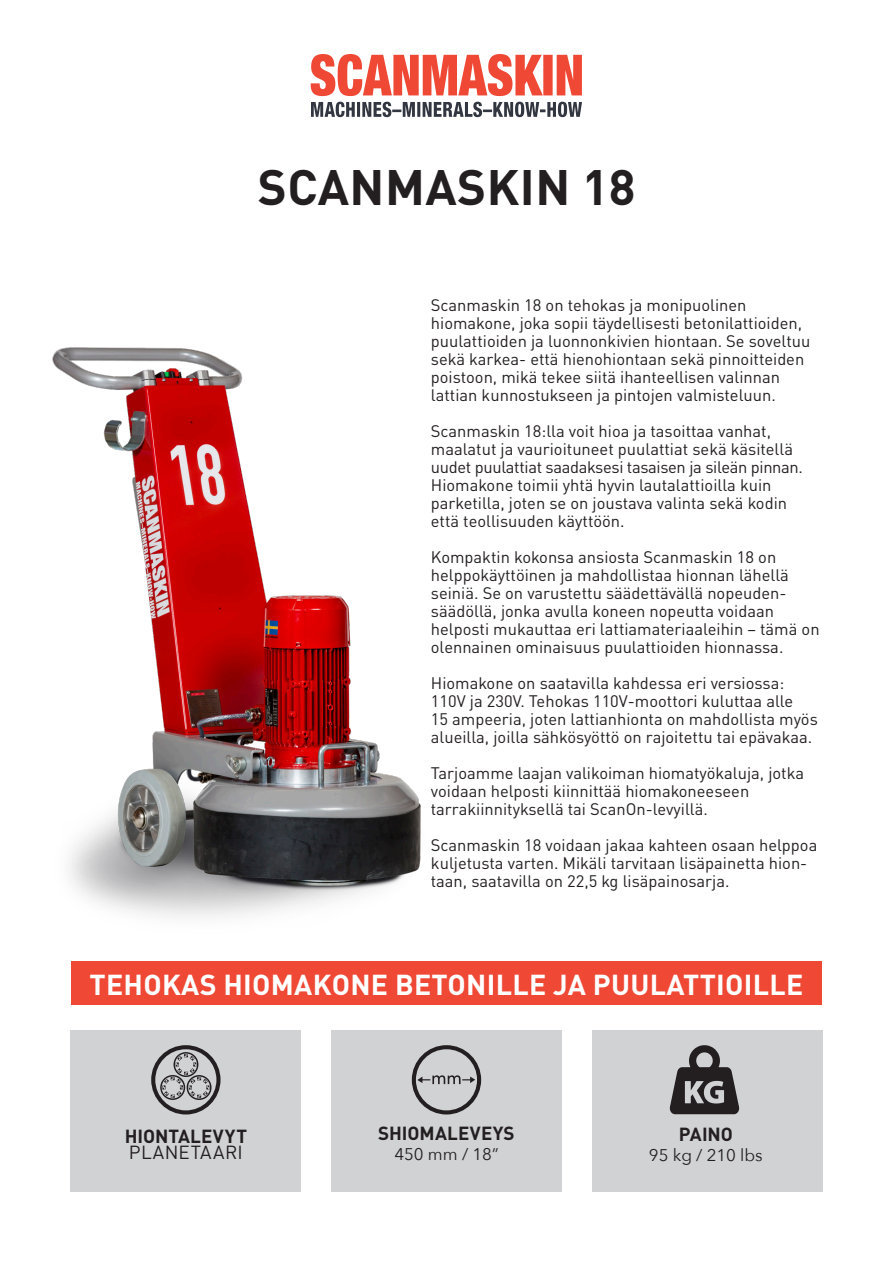
<style>
.page{position:relative;width:893px;height:1263px;background:#fff}
.page>*{position:absolute;margin:0;border:0;box-sizing:border-box;transform-origin:0 0}
.t1{font:700 49.2px "DIN Pro";letter-spacing:.01em;color:#231f20}
.t2{font:700 28.5px "DIN Pro";letter-spacing:.01em;color:#fff}
.Teknisk_data{font:700 18.75px/16.5px "DIN Pro";color:#231f20}
.Teknisk_data-2{font:16.8px "Avenir Next";color:#231f20}
.t3{font:16.5px/18px "DIN Pro";color:#231f20}
.s1{font-weight:400}
</style>
<div class="page">
<div style="left:331px;top:1030px;width:231px;height:161px;background:#d1d2d4"></div>
<div style="left:592px;top:1030px;width:230px;height:161px;background:#d1d2d4"></div>
<div style="left:70px;top:1030px;width:231px;height:161px;background:#d1d2d4"></div>
<div style="left:71px;top:961px;width:751px;height:44px;background:#ef4835"></div>
<svg style="left:311px;top:54px;width:271px;height:42px"></svg>
<svg style="left:311px;top:102px;width:271px;height:15px"></svg>
<img style="left:52px;top:347px;width:369px;height:571px">
<svg style="left:412px;top:1045px;width:69px;height:69px"></svg>
<svg style="left:151px;top:1045px;width:70px;height:69px"></svg>
<svg style="left:670px;top:1045px;width:69px;height:69px"></svg>
<p class="t1" style="left:258px;top:154px;width:379px">SCANMASKIN 18</p>
<p class="t3" style="left:431px;top:294px;width:381px">Scanmaskin 18 on tehokas ja monipuolinen hiomakone, joka sopii täydellisesti betonilattioiden, puulattioiden ja luonnonkivien hiontaan. Se soveltuu sekä karkea- että hienohiontaan sekä pinnoitteiden poistoon, mikä tekee siitä ihanteellisen valinnan lattian kunnostukseen ja pintojen valmisteluun.</p>
<p class="t3" style="left:431px;top:420px;width:374px">Scanmaskin 18:lla voit hioa ja tasoittaa vanhat, maalatut ja vaurioituneet puulattiat sekä käsitellä uudet puulattiat saadaksesi tasaisen ja sileän pinnan.<br>Hiomakone toimii yhtä hyvin lautalattioilla kuin parketilla, joten se on joustava valinta sekä kodin että teollisuuden käyttöön.</p>
<p class="t3" style="left:431px;top:546px;width:390px">Kompaktin kokonsa ansiosta Scanmaskin 18 on helppokäyttöinen ja mahdollistaa hionnan lähellä seiniä. Se on varustettu säädettävällä nopeuden&shy;säädöllä, jonka avulla koneen nopeutta voidaan helposti mukauttaa eri lattiamateriaaleihin – tämä on olennainen ominaisuus puulattioiden hionnassa.</p>
<p class="t3" style="left:431px;top:672px;width:388px">Hiomakone on saatavilla kahdessa eri versiossa:<br>110V ja 230V. Tehokas 110V-moottori kuluttaa alle<br>15 ampeeria, joten lattianhionta on mahdollista myös alueilla, joilla sähkösyöttö on rajoitettu tai epävakaa.</p>
<p class="t3" style="left:431px;top:762px;width:375px">Tarjoamme laajan valikoiman hiomatyökaluja, jotka voidaan helposti kiinnittää hiomakoneeseen tarrakiinnityksellä tai ScanOn-levyillä.</p>
<p class="t3" style="left:431px;top:834px;width:388px">Scanmaskin 18 voidaan jakaa kahteen osaan helppoa kuljetusta varten. Mikäli tarvitaan lisäpainetta hion&shy;taan, saatavilla on 22,5 kg lisäpainosarja.</p>
<p class="t2" style="left:89px;top:965px;width:715px">TEHOKAS HIOMAKONE BETONILLE JA PUULATTIOILLE</p>
<p class="Teknisk_data" style="left:125px;top:1127px;width:124px">HIONTALEVYT<br><span class="s1">PLANETAARI</span></p>
<p class="Teknisk_data" style="left:378px;top:1124px;width:138px">SHIOMALEVEYS</p>
<p class="Teknisk_data-2" style="left:394px;top:1140px;width:106px">450 mm / 18”</p>
<p class="Teknisk_data" style="left:679px;top:1125px;width:56px">PAINO</p>
<p class="Teknisk_data-2" style="left:649px;top:1141px;width:115px">95 kg / 210 lbs</p>
</div>
